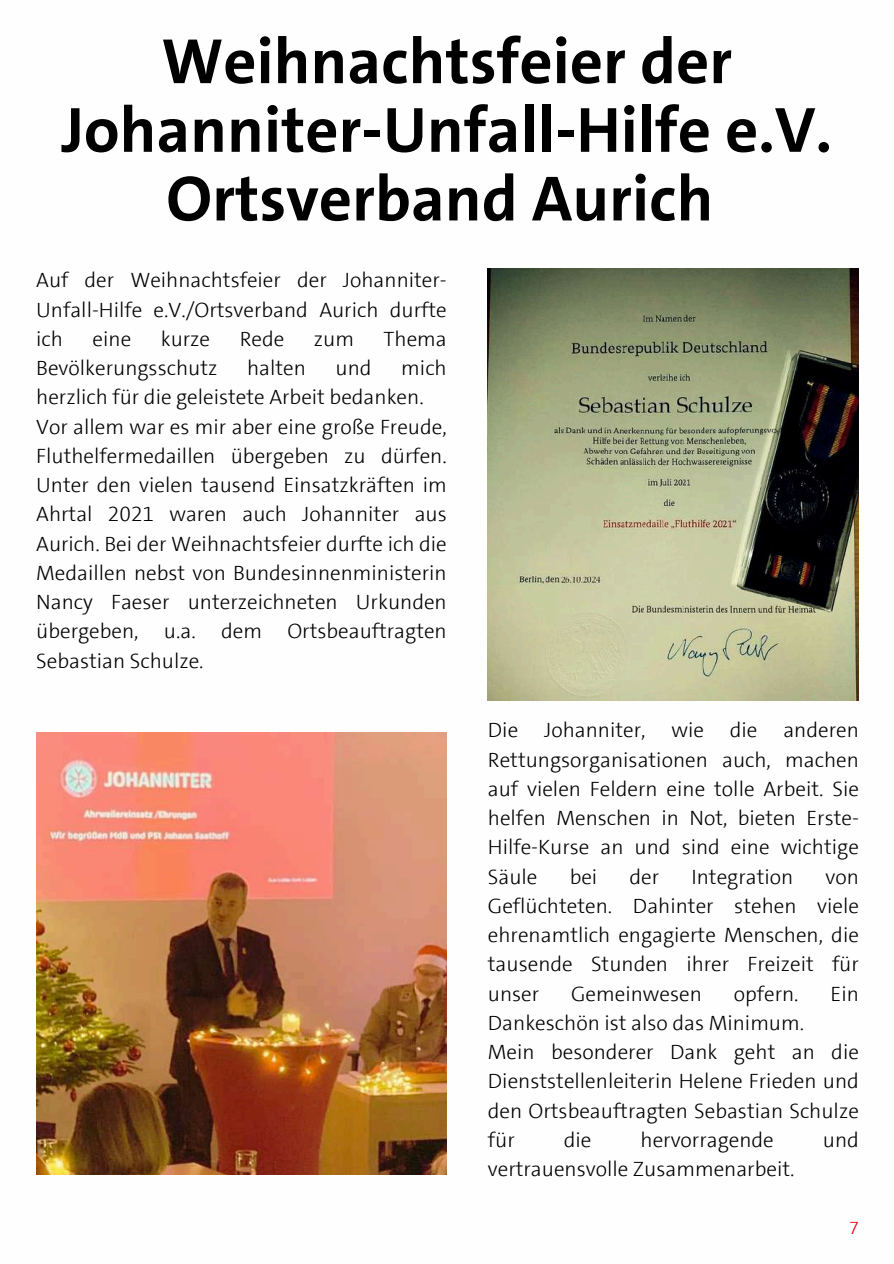
<style>
.page{position:relative;width:894px;height:1264px;background:#fff}
.page>*{position:absolute;margin:0;border:0;box-sizing:border-box;transform-origin:0 0}
.t1{font:700 64.5px/68.7px "SPD The Sans";color:#000;text-align:center}
.t2{font:300 21px/29.2px "SPD The Sans";color:#000;text-align:justify}
.t3{font:300 18px "SPD The Sans";color:#e3000f}
</style>
<div class="page">
<img style="left:36px;top:732px;width:410px;height:442px">
<img style="left:487px;top:268px;width:371px;height:432px">
<h1 class="t1" style="left:61px;top:27px;width:771px">Weihnachtsfeier der<br>Johanniter-Unfall-Hilfe e.V.<br>Ortsverband Aurich</h1>
<p class="t2" style="left:36px;top:266px;width:412px">Auf der Weihnachtsfeier der Johanniter-Unfall-Hilfe e.V./Ortsverband Aurich durfte ich</p>
<p class="t2" style="left:93px;top:324px;width:40px">eine</p>
<p class="t2" style="left:161px;top:324px;width:51px">kurze</p>
<p class="t2" style="left:240px;top:324px;width:46px">Rede</p>
<p class="t2" style="left:314px;top:324px;width:42px">zum</p>
<p class="t2" style="left:383px;top:324px;width:65px">Thema</p>
<p class="t2" style="left:36px;top:353px;width:183px">Bevölkerungsschutz</p>
<p class="t2" style="left:247px;top:353px;width:60px">halten</p>
<p class="t2" style="left:335px;top:353px;width:38px">und</p>
<p class="t2" style="left:36px;top:353px;width:412px;text-align:left;text-indent:365px">mich herzlich für die geleistete Arbeit bedanken.<br>Vor allem war es mir aber eine große Freude, Fluthelfermedaillen übergeben zu dürfen.<br>Unter den vielen tausend Einsatzkräften im Ahrtal 2021 waren auch Johanniter aus Aurich. Bei der Weihnachtsfeier durfte ich die Medaillen nebst von Bundesinnenministerin Nancy Faeser unterzeichneten Urkunden übergeben, u.a. dem Ortsbeauftragten Sebastian Schulze.</p>
<p class="t2" style="left:487px;top:715px;width:372px">Die Johanniter, wie die anderen Rettungsorganisationen auch, machen auf vielen Feldern eine tolle Arbeit. Sie helfen Menschen in Not, bieten Erste-Hilfe-Kurse an und sind eine wichtige Säule</p>
<p class="t2" style="left:569px;top:862px;width:29px">bei</p>
<p class="t2" style="left:629px;top:862px;width:31px">der</p>
<p class="t2" style="left:691px;top:862px;width:103px">Integration</p>
<p class="t2" style="left:487px;top:862px;width:372px;text-indent:337px">von Geflüchteten. Dahinter stehen viele ehrenamtlich engagierte Menschen, die tausende Stunden ihrer Freizeit für unser</p>
<p class="t2" style="left:571px;top:979px;width:132px">Gemeinwesen</p>
<p class="t2" style="left:733px;top:979px;width:66px">opfern.</p>
<p class="t2" style="left:830px;top:979px;width:30px">Ein</p>
<p class="t2" style="left:487px;top:1008px;width:372px;text-align:left">Dankeschön ist also das Minimum.<br>Mein besonderer Dank geht an die<br>Dienststellenleiterin Helene Frieden und den Ortsbeauftragten Sebastian Schulze für</p>
<p class="t2" style="left:563px;top:1125px;width:29px">die</p>
<p class="t2" style="left:640px;top:1125px;width:135px">hervorragende</p>
<p class="t2" style="left:822px;top:1125px;width:38px">und</p>
<p class="t2" style="left:487px;top:1154px;width:308px">vertrauensvolle Zusammenarbeit.</p>
<p class="t3" style="left:848px;top:1216px;width:11px">7</p>
</div>
